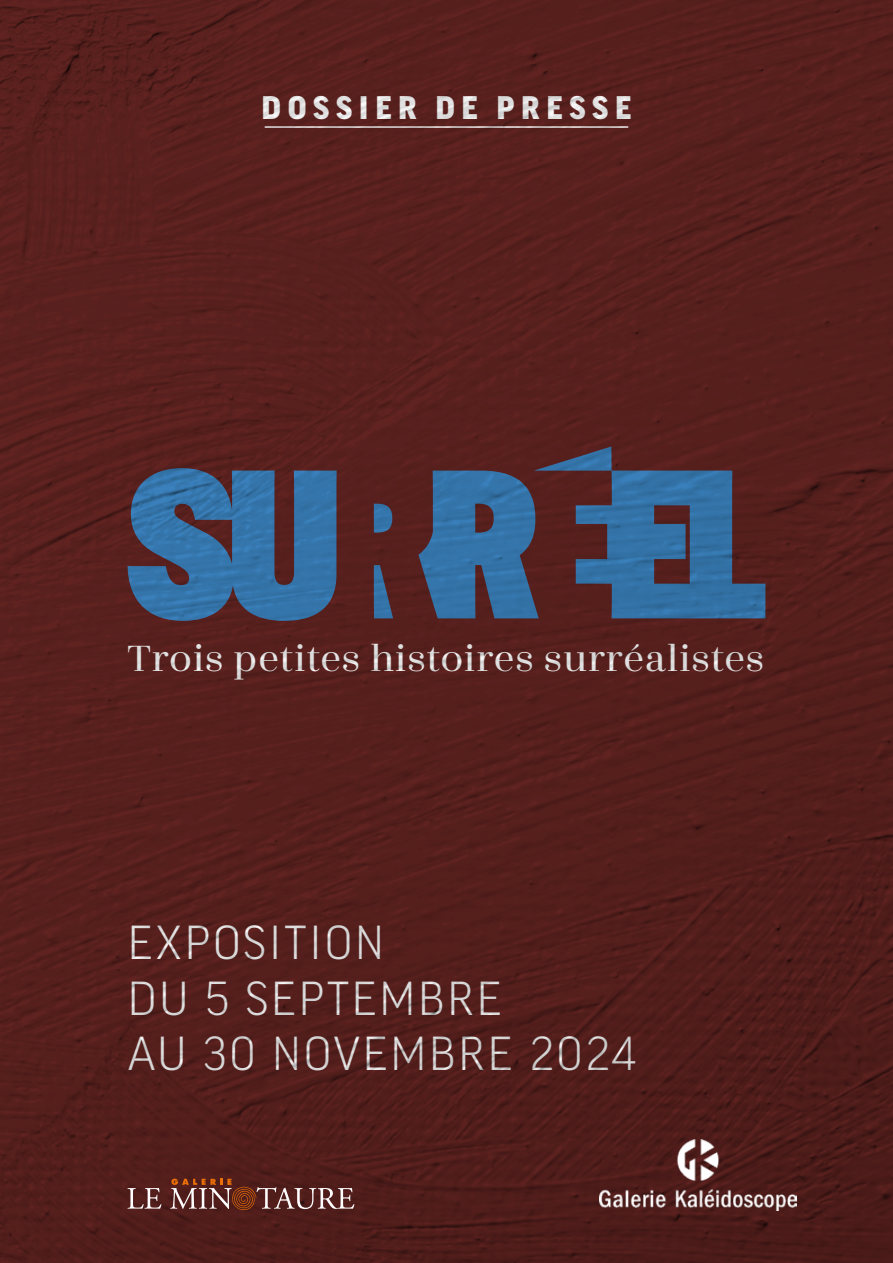
<style>
.page{position:relative;width:893px;height:1263px;background:#fff}
.page>*{position:absolute;margin:0;border:0;box-sizing:border-box;transform-origin:0 0}
.t1{font:300 46.05px/55.2px "Good Pro";letter-spacing:.06em;color:#fff}
.t2{font:500 40.65px "Zahrah";letter-spacing:.01em;color:#fff}
.t3{font:900 31.5px "Good Pro";letter-spacing:.21em;color:#fff}
</style>
<div class="page">
<img style="left:0;top:0;width:893px;height:1263px">
<svg style="left:127px;top:1188px;width:34px;height:21px"></svg>
<svg style="left:170px;top:1179px;width:184px;height:31px;background:#72433c"></svg>
<img style="left:600px;top:1140px;width:197px;height:70px">
<p class="t3" style="left:262px;top:90px;width:371px">DOSSIER DE PRESSE</p>
<p class="t2" style="left:128px;top:635px;width:638px">Trois petites histoires surréalistes</p>
<p class="t1" style="left:128px;top:915px;width:509px">EXPOSITION<br>DU 5 SEPTEMBRE<br>AU 30 NOVEMBRE 2024</p>
</div>
